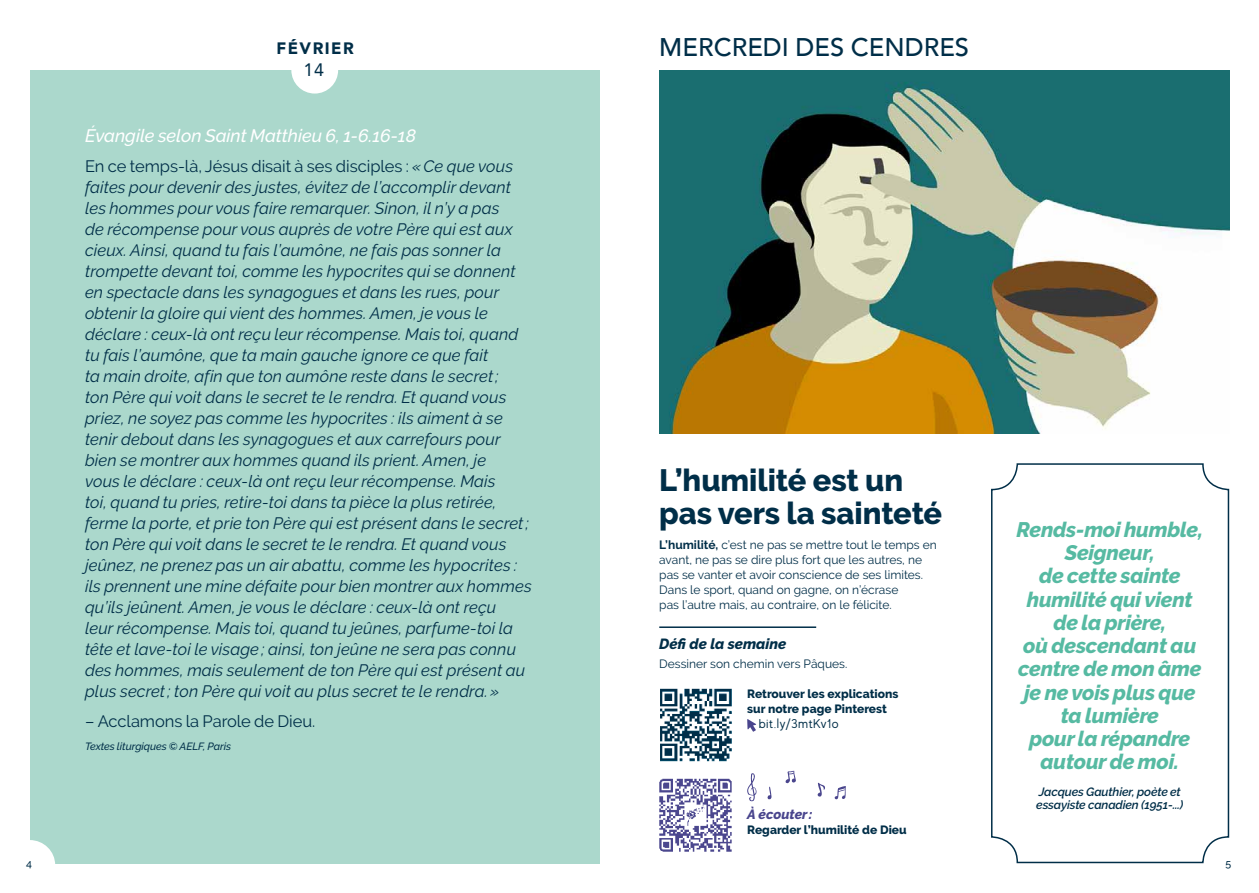
<style>
.page{position:relative;width:1259px;height:893px;background:#fff}
.page>*{position:absolute;margin:0;border:0;box-sizing:border-box;transform-origin:0 0}
.t1{font:800 30.75px/33px "Raleway";color:#002e48}
.t2{font:500 25.5px "Avenir";color:#002e48}
.t3{font:italic 800 21px/23.2px "Raleway";letter-spacing:-.01em;color:#56baa2;text-align:center}
.t4{font:italic 500 18px "Raleway";letter-spacing:-.005em;color:#fff}
.t5{font:18px "Avenir";color:#002e48}
.t6{font:italic 16.5px/21px "Raleway";letter-spacing:.005em;color:#002e48}
.t7{font:16.5px "Raleway";color:#002e48}
.t8{font:900 16.5px "Avenir";letter-spacing:.09em;color:#002e48}
.t9{font:italic 800 14.7px "Raleway";color:#002e48}
.t10{font:italic 800 13.5px "Raleway";color:#49458d}
.t11{font:12.75px "MADE Evolve Sans";letter-spacing:.04em;color:#002e48}
.t12{font:12px/15px "Raleway";color:#002e48}
.t13{font:800 12px/15px "Raleway";color:#002e48}
.t14{font:italic 600 12px/13.5px "Raleway";letter-spacing:-.01em;color:#002e48}
.t15{font:italic 500 10.5px "Raleway";letter-spacing:-.005em;color:#002e48}
.t16{font:500 10.5px "Raleway";color:#002e48}
.s1{font-style:normal}
.s2{font-weight:700}
</style>
<div class="page">
<div style="left:30px;top:70px;width:570px;height:793px;background:#abd8cc"></div>
<img style="left:659px;top:70px;width:570px;height:363px">
<div style="left:991px;top:463px;width:238px;height:400px;border:2px solid #002e48;border-radius:26px"></div>
<hr style="left:659px;top:626px;width:157px;height:2px;background:#002e48">
<img style="left:660px;top:688px;width:72px;height:74px">
<svg style="left:747px;top:719px;width:9px;height:13px"></svg>
<img style="left:659px;top:778px;width:73px;height:74px">
<svg style="left:747px;top:773px;width:9px;height:28px"></svg>
<svg style="left:785px;top:771px;width:11px;height:12px"></svg>
<svg style="left:817px;top:783px;width:8px;height:14px"></svg>
<svg style="left:767px;top:787px;width:4px;height:12px"></svg>
<svg style="left:834px;top:786px;width:12px;height:13px"></svg>
<div style="left:1203px;top:840px;width:51px;height:50px;background:#fff;border-radius:50%"></div>
<div style="left:4px;top:840px;width:51px;height:50px;background:#fff;border-radius:50%"></div>
<div style="left:291px;top:47px;width:47px;height:47px;background:#fff;border-radius:50%"></div>
<p class="t8" style="left:276px;top:34px;width:79px">FÉVRIER</p>
<p class="t5" style="left:304px;top:55px;width:22px">14</p>
<p class="t4" style="left:85px;top:126px;width:332px">Évangile selon Saint Matthieu 6, 1-6.16-18</p>
<p class="t6" style="left:85px;top:156px;width:448px"><span class="s1">En ce temps-là, Jésus disait à ses disciples :</span> «Ce que vous faites pour devenir des justes, évitez de l’accomplir devant les hommes pour vous faire remarquer. Sinon, il n’y a pas<br>de récompense pour vous auprès de votre Père qui est aux cieux. Ainsi, quand tu fais l’aumône, ne fais pas sonner la trompette devant toi, comme les hypocrites qui se donnent en spectacle dans les synagogues et dans les rues, pour obtenir la gloire qui vient des hommes. Amen, je vous le déclare : ceux-là ont reçu leur récompense. Mais toi, quand tu fais l’aumône, que ta main gauche ignore ce que fait<br>ta main droite, afin que ton aumône reste dans le secret;<br>ton Père qui voit dans le secret te le rendra. Et quand vous priez, ne soyez pas comme les hypocrites : ils aiment à se tenir debout dans les synagogues et aux carrefours pour bien se montrer aux hommes quand ils prient. Amen, je<br>vous le déclare : ceux-là ont reçu leur récompense. Mais<br>toi, quand tu pries, retire-toi dans ta pièce la plus retirée, ferme la porte, et prie ton Père qui est présent dans le secret; ton Père qui voit dans le secret te le rendra. Et quand vous jeûnez, ne prenez pas un air abattu, comme les hypocrites : ils prennent une mine défaite pour bien montrer aux hommes qu’ils jeûnent. Amen, je vous le déclare : ceux-là ont reçu<br>leur récompense. Mais toi, quand tu jeûnes, parfume-toi la tête et lave-toi le visage ; ainsi, ton jeûne ne sera pas connu des hommes, mais seulement de ton Père qui est présent au plus secret; ton Père qui voit au plus secret te le rendra.»</p>
<p class="t7" style="left:85px;top:711px;width:232px">– Acclamons la Parole de Dieu.</p>
<p class="t15" style="left:85px;top:740px;width:147px">Textes liturgiques © AELF, Paris</p>
<h2 class="t2" style="left:659px;top:25px;width:311px">MERCREDI DES CENDRES</h2>
<h1 class="t1" style="left:659px;top:464px;width:284px">L’humilité est un pas vers la sainteté</h1>
<p class="t12" style="left:659px;top:537px;width:279px"><span class="s2">L’humilité,</span> c’est ne pas se mettre tout le temps en avant, ne pas se dire plus fort que les autres, ne pas se vanter et avoir conscience de ses limites.<br>Dans le sport, quand on gagne, on n’écrase<br>pas l’autre mais, au contraire, on le félicite.</p>
<p class="t9" style="left:659px;top:636px;width:129px">Défi de la semaine</p>
<p class="t12" style="left:659px;top:657px;width:189px">Dessiner son chemin vers Pâques.</p>
<p class="t13" style="left:747px;top:687px;width:153px">Retrouver les explications sur notre page Pinterest</p>
<p class="t11" style="left:759px;top:716px;width:81px">bit.ly/3mtKv1o</p>
<p class="t10" style="left:747px;top:806px;width:67px">À écouter:</p>
<p class="t13" style="left:747px;top:822px;width:161px">Regarder l’humilité de Dieu</p>
<p class="t3" style="left:1016px;top:518px;width:188px">Rends-moi humble,<br>Seigneur,<br>de cette sainte humilité qui vient de la prière,<br>où descendant au centre de mon âme je ne vois plus que ta lumière<br>pour la répandre autour de moi.</p>
<p class="t14" style="left:1036px;top:785px;width:149px">Jacques Gauthier, poète et essayiste canadien (1951-...)</p>
<p class="t16" style="left:26px;top:857px;width:7px">4</p>
<p class="t16" style="left:1225px;top:857px;width:7px">5</p>
</div>
